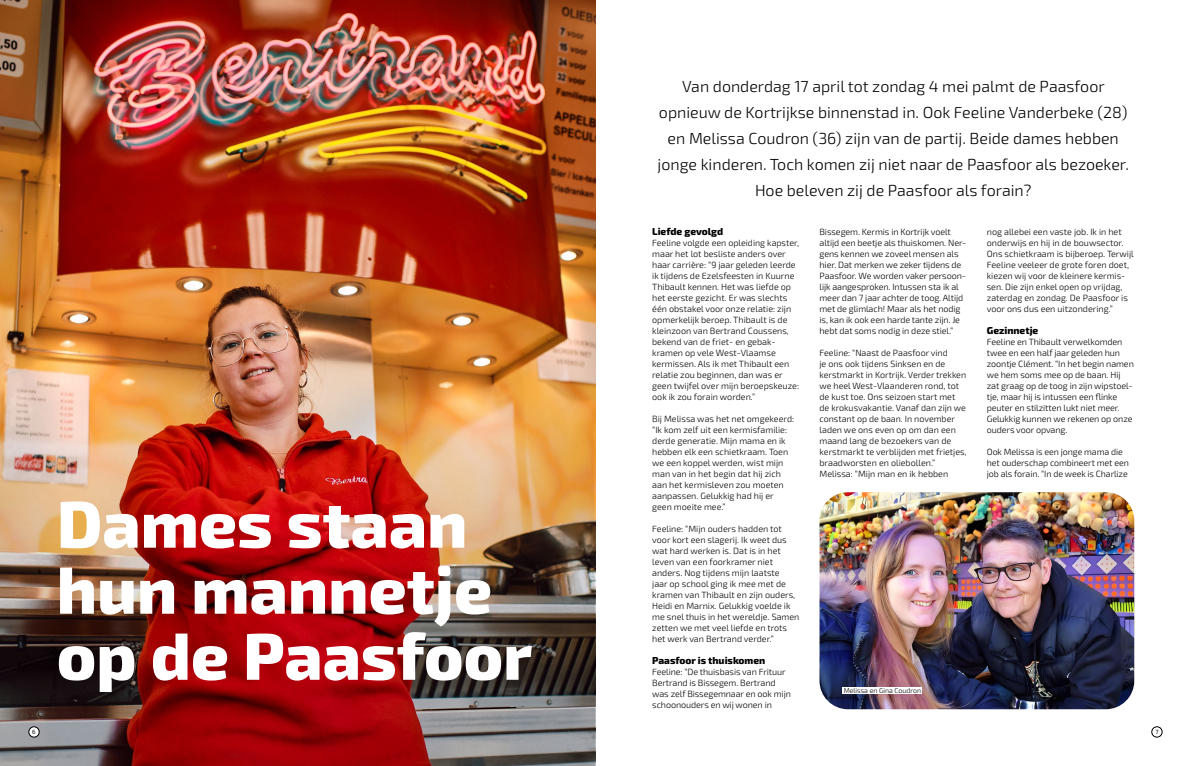
<style>
.page{position:relative;width:1191px;height:766px;background:#fff}
.page>*{position:absolute;margin:0;border:0;box-sizing:border-box;transform-origin:0 0}
.t1{font:800 66px/66px "Exo 2";color:#fff}
.t2{font:300 16px/26px "Exo 2";color:#000;text-align:center}
.t3{font:800 10px "Exo 2";color:#000}
.t4{font:300 9px/11px "Exo 2";color:#000}
.t5{font:300 7px "Exo 2";color:#000}
.t6{font:6px "Exo 2";color:#000}
</style>
<div class="page">
<img style="left:0;top:0;width:595px;height:370px">
<img style="left:0;top:370px;width:595px;height:395px">
<img style="left:819px;top:492px;width:315px;height:217px">
<div style="left:843px;top:687px;width:79px;height:6px;background:#fff"></div>
<div style="left:29px;top:726px;width:10px;height:11px;background:#fff;border-radius:50%"></div>
<div style="left:28px;top:726px;width:12px;height:11px;border:1px solid #000;border-radius:50%"></div>
<div style="left:1151px;top:726px;width:11px;height:11px;border:1px solid #000;border-radius:50%"></div>
<h1 class="t1" style="left:57px;top:487px;width:477px">Dames staan hun mannetje op de Paasfoor</h1>
<p class="t2" style="left:657px;top:72px;width:473px">Van donderdag 17 april tot zondag 4 mei palmt de Paasfoor opnieuw de Kortrijkse binnenstad in. Ook Feeline Vanderbeke (28) en Melissa Coudron (36) zijn van de partij. Beide dames hebben jonge kinderen. Toch komen zij niet naar de Paasfoor als bezoeker.<br>Hoe beleven zij de Paasfoor als forain?</p>
<p class="t3" style="left:652px;top:223px;width:72px">Liefde gevolgd</p>
<p class="t4" style="left:652px;top:237px;width:148px">Feeline volgde een opleiding kapster, maar het lot besliste anders over haar carrière: “9 jaar geleden leerde ik tijdens de Ezelsfeesten in Kuurne Thibault kennen. Het was liefde op het eerste gezicht. Er was slechts één obstakel voor onze relatie: zijn opmerkelijk beroep. Thibault is de kleinzoon van Bertrand Coussens, bekend van de friet- en gebak&shy;kramen op vele West-Vlaamse kermissen. Als ik met Thibault een relatie zou beginnen, dan was er geen twijfel over mijn beroepskeuze: ook ik zou forain worden.”</p>
<p class="t4" style="left:652px;top:413px;width:143px">Bij Melissa was het net omgekeerd: “Ik kom zelf uit een kermisfamilie: derde generatie. Mijn mama en ik hebben elk een schietkraam. Toen we een koppel werden, wist mijn man van in het begin dat hij zich aan het kermisleven zou moeten aanpassen. Gelukkig had hij er geen moeite mee.”</p>
<p class="t4" style="left:652px;top:523px;width:149px">Feeline: “Mijn ouders hadden tot voor kort een slagerij. Ik weet dus wat hard werken is. Dat is in het leven van een foorkramer niet anders. Nog tijdens mijn laatste<br>jaar op school ging ik mee met de kramen van Thibault en zijn ouders,<br>Heidi en Marnix. Gelukkig voelde ik me snel thuis in het wereldje. Samen zetten we met veel liefde en trots het werk van Bertrand verder.”</p>
<p class="t3" style="left:652px;top:652px;width:115px">Paasfoor is thuiskomen</p>
<p class="t4" style="left:652px;top:666px;width:140px">Feeline: “De thuisbasis van Frituur<br>Bertrand is Bissegem. Bertrand was zelf Bissegemnaar en ook mijn schoonouders en wij wonen in</p>
<p class="t4" style="left:819px;top:226px;width:148px">Bissegem. Kermis in Kortrijk voelt altijd een beetje als thuiskomen. Ner&shy;gens kennen we zoveel mensen als hier. Dat merken we zeker tijdens de Paasfoor. We worden vaker persoon&shy;lijk aangesproken. Intussen sta ik al meer dan 7 jaar achter de toog. Altijd met de glimlach! Maar als het nodig is, kan ik ook een harde tante zijn. Je hebt dat soms nodig in deze stiel.”</p>
<p class="t4" style="left:819px;top:347px;width:149px">Feeline: “Naast de Paasfoor vind<br>je ons ook tijdens Sinksen en de kerstmarkt in Kortrijk. Verder trekken we heel West-Vlaanderen rond, tot de kust toe. Ons seizoen start met de krokusvakantie. Vanaf dan zijn we constant op de baan. In november laden we ons even op om dan een maand lang de bezoekers van de kerstmarkt te verblijden met frietjes, braadworsten en oliebollen.” Melissa: “Mijn man en ik hebben</p>
<p class="t4" style="left:986px;top:226px;width:148px">nog allebei een vaste job. Ik in het onderwijs en hij in de bouwsector.<br>Ons schietkraam is bijberoep. Terwijl Feeline veeleer de grote foren doet, kiezen wij voor de kleinere kermis&shy;sen. Die zijn enkel open op vrijdag, zaterdag en zondag. De Paasfoor is voor ons dus een uitzondering.”</p>
<p class="t3" style="left:986px;top:322px;width:53px">Gezinnetje</p>
<p class="t4" style="left:986px;top:336px;width:148px">Feeline en Thibault verwelkomden twee en een half jaar geleden hun zoontje Clément. “In het begin namen we hem soms mee op de baan. Hij zat graag op de toog in zijn wipstoel&shy;tje, maar hij is intussen een flinke peuter en stilzitten lukt niet meer.<br>Gelukkig kunnen we rekenen op onze ouders voor opvang.</p>
<p class="t4" style="left:986px;top:446px;width:143px">Ook Melissa is een jonge mama die het ouderschap combineert met een job als forain. “In de week is Charlize</p>
<p class="t5" style="left:843px;top:685px;width:79px">Melissa en Gina Coudron</p>
<p class="t6" style="left:32px;top:727px;width:5px">6</p>
<p class="t6" style="left:1155px;top:727px;width:5px">7</p>
</div>
